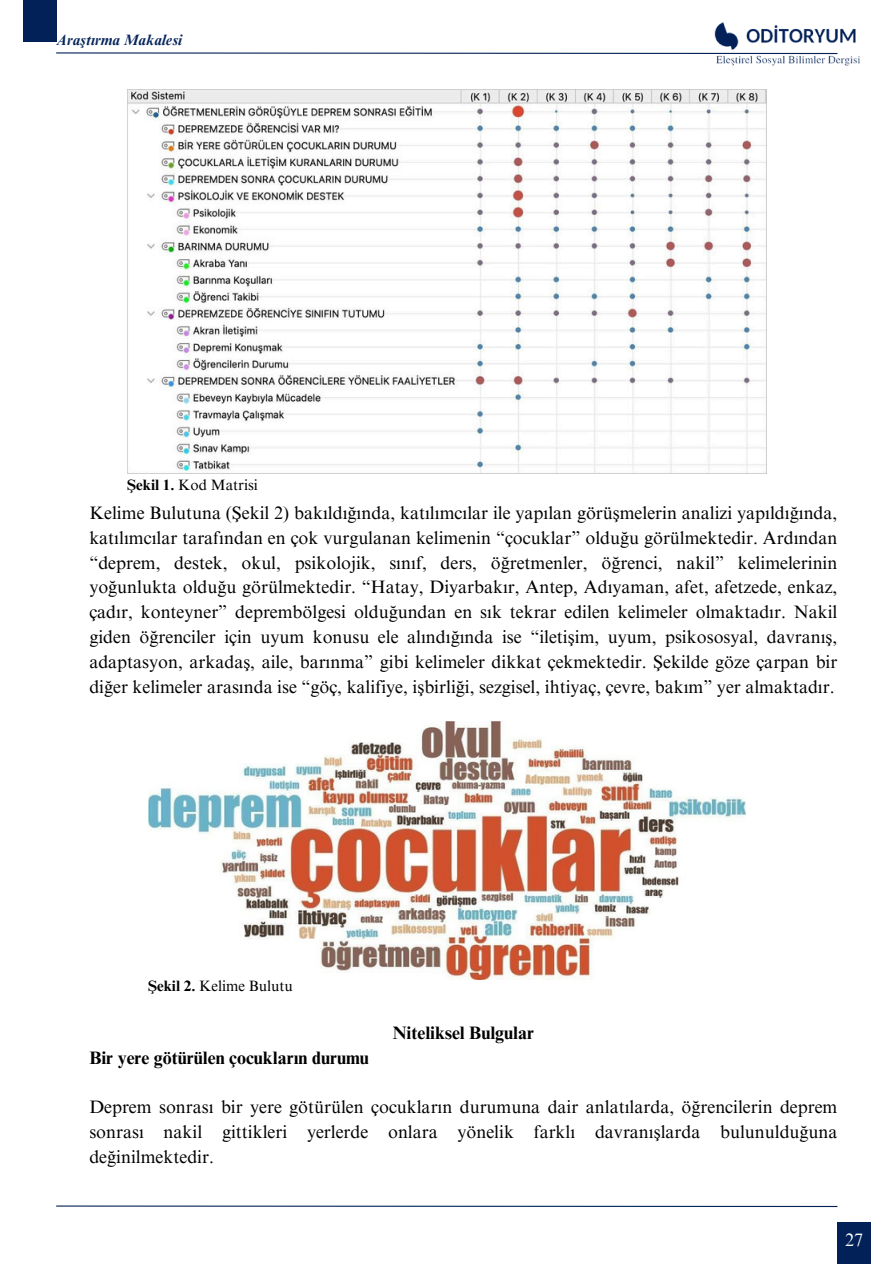
<style>
.page{position:relative;width:894px;height:1264px;background:#fff}
.page>*{position:absolute;margin:0;border:0;box-sizing:border-box;transform-origin:0 0}
.t1{font:18px/24.8px "Times NRMT Pro";color:#000;text-align:justify}
.t2{font:700 18px "Times NRMT Pro";color:#000}
.t3{font:18px "Times NRMT Pro";color:#fff}
.t4{font:15px "Times NRMT Pro";color:#000}
.t5{font:italic 700 15px "Times NRMT Pro";color:#08265c}
.s1{font-weight:700}
</style>
<div class="page">
<div style="left:23px;top:0;width:33px;height:41px;background:#022158"></div>
<svg style="left:56px;top:52px;width:641px;height:2px"></svg>
<img style="left:697px;top:22px;width:163px;height:110px">
<hr style="left:56px;top:1205px;width:781px;height:1px;background:#022158">
<div style="left:837px;top:1221px;width:33px;height:42px;background:#022158"></div>
<img style="left:127px;top:89px;width:639px;height:384px">
<img style="left:148px;top:721px;width:597px;height:258px">
<p class="t5" style="left:56px;top:34px;width:128px">Araştırma Makalesi</p>
<h2 class="t4" style="left:127px;top:479px;width:132px"><span class="s1">Şekil 1.</span> Kod Matrisi</h2>
<p class="t1" style="left:89px;top:503px;width:749px">Kelime Bulutuna (Şekil 2) bakıldığında, katılımcılar ile yapılan görüşmelerin analizi yapıldığında, katılımcılar tarafından en çok vurgulanan kelimenin “çocuklar” olduğu görülmektedir. Ardından “deprem, destek, okul, psikolojik, sınıf, ders, öğretmenler, öğrenci, nakil” kelimelerinin yoğunlukta olduğu görülmektedir. “Hatay, Diyarbakır, Antep, Adıyaman, afet, afetzede, enkaz, çadır, konteyner” deprembölgesi olduğundan en sık tekrar edilen kelimeler olmaktadır. Nakil giden öğrenciler için uyum konusu ele alındığında ise “iletişim, uyum, psikososyal, davranış, adaptasyon, arkadaş, aile, barınma” gibi kelimeler dikkat çekmektedir. Şekilde göze çarpan bir diğer kelimeler arasında ise “göç, kalifiye, işbirliği, sezgisel, ihtiyaç, çevre, bakım” yer almaktadır.</p>
<h1 class="t4" style="left:148px;top:980px;width:146px"><span class="s1">Şekil 2.</span> Kelime Bulutu</h1>
<h3 class="t2" style="left:392px;top:1026px;width:143px">Niteliksel Bulgular</h3>
<h3 class="t2" style="left:89px;top:1051px;width:281px">Bir yere götürülen çocukların durumu</h3>
<p class="t1" style="left:89px;top:1097px;width:749px">Deprem sonrası bir yere götürülen çocukların durumuna dair anlatılarda, öğrencilerin deprem sonrası nakil gittikleri yerlerde onlara yönelik farklı davranışlarda bulunulduğuna değinilmektedir.</p>
<p class="t3" style="left:844px;top:1233px;width:19px">27</p>
</div>
